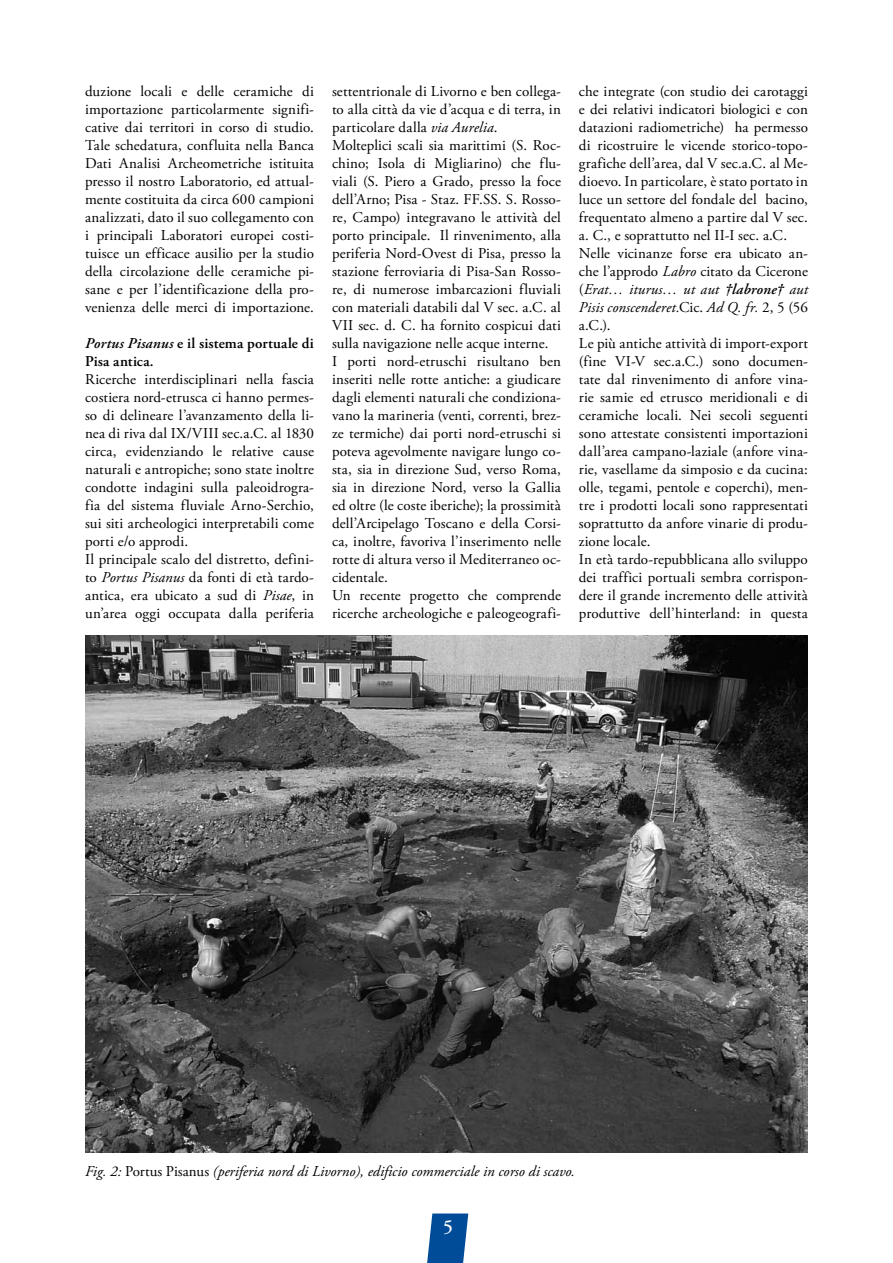
<style>
.page{position:relative;width:893px;height:1263px;background:#fff}
.page>*{position:absolute;margin:0;border:0;box-sizing:border-box;transform-origin:0 0}
.t1{font:600 19.5px "Adobe Garamond Pro";color:#fff}
.t2{font:15px/18px "Adobe Garamond Pro";letter-spacing:.01em;color:#000}
.t3{font:italic 15px "Adobe Garamond Pro";color:#000}
.t4{font:600 15px/18px "Adobe Garamond Pro";letter-spacing:.01em;color:#000}
.s1{font-style:italic}
.s2{font-weight:600;font-style:italic}
.s3{font-style:normal}
</style>
<div class="page">
<svg style="left:427px;top:1213px;width:41px;height:50px;background:#2163a6"></svg>
<img style="left:85px;top:636px;width:723px;height:516px">
<p class="t2" style="left:85px;top:83px;width:230px;text-align:justify">duzione locali e delle ceramiche di importazione particolarmente signifi&shy;cative dai territori in corso di studio.<br>Tale schedatura, confluita nella Banca Dati Analisi Archeometriche istituita presso il nostro Laboratorio, ed attual&shy;mente costituita da circa 600 campioni analizzati, dato il suo collegamento con i principali Laboratori europei costi&shy;tuisce un efficace ausilio per la studio della circolazione delle ceramiche pi&shy;sane e per l’identificazione della pro&shy;venienza delle merci di importazione.</p>
<p class="t4" style="left:85px;top:334px;width:230px"><span class="s1">Portus Pisanus</span> e il sistema portuale di<br>Pisa antica.</p>
<p class="t2" style="left:85px;top:371px;width:230px">Ricerche interdisciplinari nella fascia costiera nord-etrusca ci hanno permes&shy;so di delineare l’avanzamento della li&shy;nea di riva dal IX/VIII sec.a.C. al 1830 circa, evidenziando le relative cause naturali e antropiche; sono state inoltre condotte indagini sulla paleoidrogra&shy;fia del sistema fluviale Arno-Serchio, sui siti archeologici interpretabili come porti e/o approdi.<br>Il principale scalo del distretto, defini&shy;to <span class="s1">Portus Pisanus</span> da fonti di età tardo&shy;antica, era ubicato a sud di <span class="s1">Pisae</span>, in un’area oggi occupata dalla periferia</p>
<p class="t2" style="left:332px;top:83px;width:230px">settentrionale di Livorno e ben collega&shy;to alla città da vie d’acqua e di terra, in particolare dalla <span class="s1">via Aurelia</span>.<br>Molteplici scali sia marittimi (S. Roc&shy;chino; Isola di Migliarino) che flu&shy;viali (S. Piero a Grado, presso la foce dell’Arno; Pisa - Staz. FF.SS. S. Rosso&shy;re, Campo) integravano le attività del porto principale. Il rinvenimento, alla periferia Nord-Ovest di Pisa, presso la stazione ferroviaria di Pisa-San Rosso&shy;re, di numerose imbarcazioni fluviali con materiali databili dal V sec. a.C. al VII sec. d. C. ha fornito cospicui dati sulla navigazione nelle acque interne.<br>I porti nord-etruschi risultano ben inseriti nelle rotte antiche: a giudicare dagli elementi naturali che condiziona&shy;vano la marineria (venti, correnti, brez&shy;ze termiche) dai porti nord-etruschi si poteva agevolmente navigare lungo co&shy;sta, sia in direzione Sud, verso Roma, sia in direzione Nord, verso la Gallia ed oltre (le coste iberiche); la prossimità dell’Arcipelago Toscano e della Corsi&shy;ca, inoltre, favoriva l’inserimento nelle rotte di altura verso il Mediterraneo oc&shy;cidentale.<br>Un recente progetto che comprende ricerche archeologiche e paleogeografi-</p>
<p class="t2" style="left:579px;top:83px;width:230px">che integrate (con studio dei carotaggi e dei relativi indicatori biologici e con datazioni radiometriche) ha permesso di ricostruire le vicende storico-topo&shy;grafiche dell’area, dal V sec.a.C. al Me&shy;dioevo. In particolare, è stato portato in luce un settore del fondale del bacino, frequentato almeno a partire dal V sec. a. C., e soprattutto nel II-I sec. a.C.<br>Nelle vicinanze forse era ubicato an&shy;che l’approdo <span class="s1">Labro</span> citato da Cicerone (<span class="s1">Erat… iturus… ut aut</span> <span class="s2">†labrone†</span> <span class="s1">aut Pisis conscenderet.</span>Cic. <span class="s1">Ad Q. fr.</span> 2, 5 (56 a.C.).<br>Le più antiche attività di import-export (fine VI-V sec.a.C.) sono documen&shy;tate dal rinvenimento di anfore vina&shy;rie samie ed etrusco meridionali e di ceramiche locali. Nei secoli seguenti sono attestate consistenti importazioni dall’area campano-laziale (anfore vina&shy;rie, vasellame da simposio e da cucina: olle, tegami, pentole e coperchi), men&shy;tre i prodotti locali sono rappresentati soprattutto da anfore vinarie di produ&shy;zione locale.<br>In età tardo-repubblicana allo sviluppo dei traffici portuali sembra corrispon&shy;dere il grande incremento delle attività produttive dell’hinterland: in questa</p>
<p class="t3" style="left:85px;top:1162px;width:491px">Fig. 2: <span class="s3">Portus Pisanus</span> (periferia nord di Livorno), edificio commerciale in corso di scavo.</p>
<h1 class="t1" style="left:443px;top:1215px;width:11px">5</h1>
</div>
